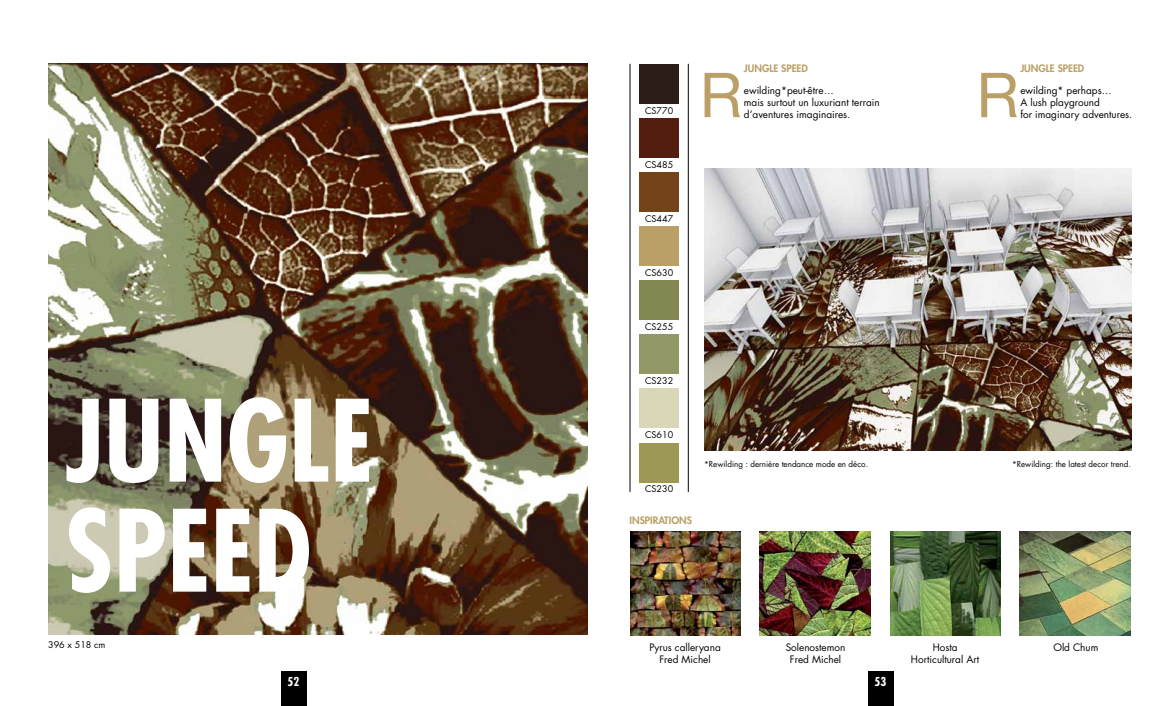
<style>
.page{position:relative;width:1174px;height:706px;background:#fff}
.page>*{position:absolute;margin:0;border:0;box-sizing:border-box;transform-origin:0 0}
.t1{font:700 condensed 110px/110px "Futura";color:#fff}
.t2{font:62px "Helvetica Neue";color:#ba9f67}
.t3{font:700 condensed 12px "Futura";color:#fff}
.t4{font:10px/12px "Futura";color:#000}
.t5{font:800 10px "Futura";color:#ba9f67}
.t6{font:9px "Futura";color:#000}
.t7{font:8px "Futura";color:#000}
</style>
<div class="page">
<img style="left:48px;top:64px;width:539px;height:570px">
<div style="left:280px;top:671px;width:26px;height:35px;background:#000"></div>
<div style="left:867px;top:671px;width:26px;height:35px;background:#000"></div>
<img style="left:704px;top:169px;width:427px;height:282px">
<img style="left:1019px;top:531px;width:111px;height:105px">
<img style="left:630px;top:531px;width:111px;height:105px">
<img style="left:890px;top:532px;width:110px;height:104px">
<img style="left:760px;top:532px;width:110px;height:104px">
<hr style="left:629px;top:64px;width:1px;height:428px;background:#000">
<hr style="left:688px;top:64px;width:1px;height:428px;background:#000">
<div style="left:639px;top:64px;width:39px;height:40px;background:#2c1d18"></div>
<div style="left:639px;top:172px;width:39px;height:40px;background:#74431a"></div>
<div style="left:639px;top:118px;width:39px;height:40px;background:#531e10"></div>
<div style="left:639px;top:226px;width:39px;height:40px;background:#ba9f67"></div>
<div style="left:639px;top:281px;width:39px;height:39px;background:#838751"></div>
<div style="left:639px;top:335px;width:39px;height:39px;background:#929766"></div>
<div style="left:639px;top:389px;width:39px;height:39px;background:#d9d7b8"></div>
<div style="left:639px;top:443px;width:39px;height:39px;background:#9d9954"></div>
<h1 class="t1" style="left:65px;top:385px;width:309px">JUNGLE<br>SPEED</h1>
<p class="t6" style="left:48px;top:639px;width:59px">396 x 518 cm</p>
<p class="t6" style="left:645px;top:104px;width:30px">CS770</p>
<p class="t6" style="left:645px;top:158px;width:30px">CS485</p>
<p class="t6" style="left:645px;top:212px;width:30px">CS447</p>
<p class="t6" style="left:645px;top:266px;width:30px">CS630</p>
<p class="t6" style="left:645px;top:320px;width:30px">CS255</p>
<p class="t5" style="left:744px;top:61px;width:11px">JUNGLE</p>
<p class="t5" style="left:781px;top:61px;width:7px">SPEED</p>
<p class="t4" style="left:744px;top:84px;width:137px">ewilding*peut-être…<br>mais surtout un luxuriant terrain</p>
<h2 class="t2" style="left:699px;top:58px;width:44px">R</h2>
<p class="t4" style="left:744px;top:108px;width:108px">d’aventures imaginaires.</p>
<p class="t5" style="left:1020px;top:61px;width:11px">JUNGLE</p>
<p class="t5" style="left:1057px;top:61px;width:7px">SPEED</p>
<p class="t4" style="left:1020px;top:84px;width:93px">ewilding* perhaps…<br>A lush playground</p>
<h2 class="t2" style="left:976px;top:58px;width:44px">R</h2>
<p class="t4" style="left:1020px;top:108px;width:113px">for imaginary adventures.</p>
<p class="t6" style="left:645px;top:374px;width:30px">CS232</p>
<p class="t6" style="left:645px;top:428px;width:30px">CS610</p>
<p class="t6" style="left:645px;top:482px;width:30px">CS230</p>
<p class="t5" style="left:629px;top:514px;width:9px">INSPIRATI</p>
<p class="t5" style="left:671px;top:514px;width:15px">ONS</p>
<p class="t7" style="left:704px;top:458px;width:165px">*Rewilding : dernière tendance mode en déco.</p>
<p class="t7" style="left:1012px;top:458px;width:120px">*Rewilding: the latest decor trend.</p>
<p class="t4" style="left:649px;top:641px;width:73px">Pyrus calleryana</p>
<p class="t4" style="left:1053px;top:641px;width:46px">Old Chum</p>
<p class="t4" style="left:659px;top:653px;width:53px">Fred Michel</p>
<p class="t4" style="left:911px;top:641px;width:70px;text-align:center">H osta<br>Horticultural Art</p>
<p class="t4" style="left:785px;top:641px;width:61px;text-align:center">Solenostemon<br>Fred Michel</p>
<p class="t3" style="left:288px;top:674px;width:13px">52</p>
<p class="t3" style="left:874px;top:674px;width:13px">53</p>
</div>
